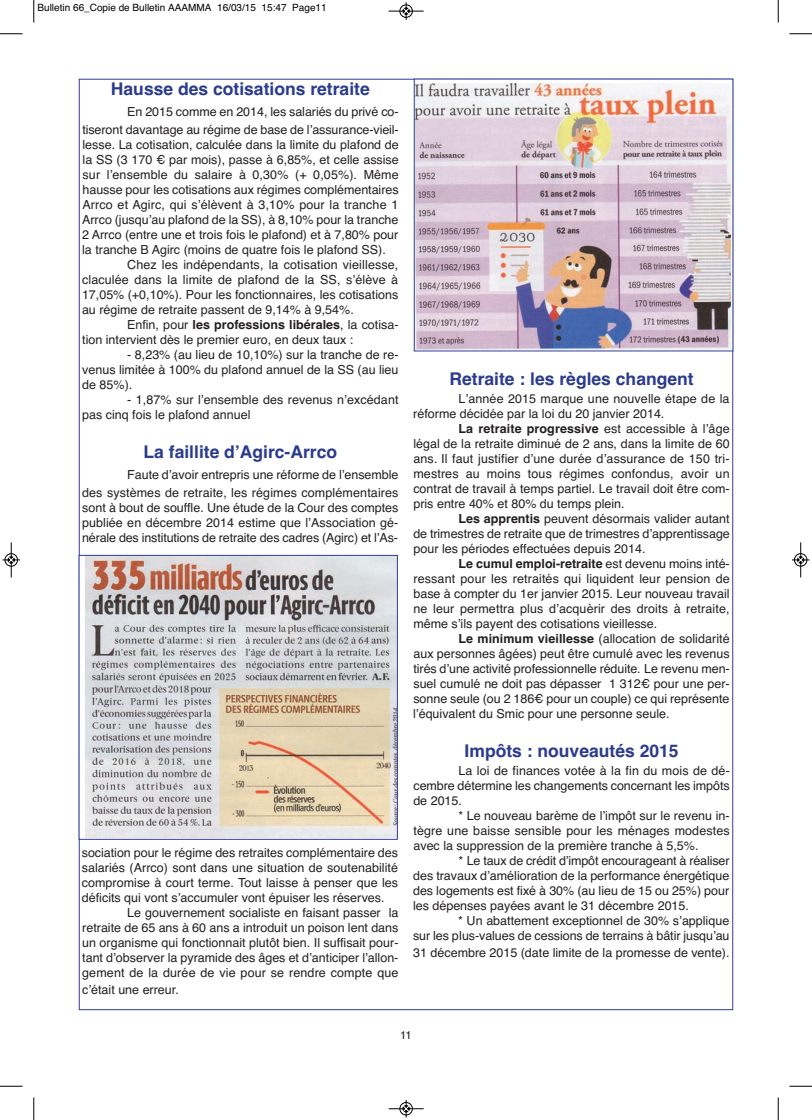
<style>
.page{position:relative;width:812px;height:1120px;background:#fff}
.page>*{position:absolute;margin:0;border:0;box-sizing:border-box;transform-origin:0 0}
.t1{font:700 17.5px "Helvetica";color:#2b3b8d}
.t2{font:12.5px/15px "Helvetica";color:#231f20;text-align:justify}
.t3{font:11.25px "Helvetica";color:#231f20}
.t4{font:10px "Helvetica";color:#000}
.s1{font-weight:700}
</style>
<div class="page">
<img style="left:85px;top:557px;width:311px;height:280px">
<div style="left:79px;top:555px;width:319px;height:285px;border:1px solid #2f3d98"></div>
<img style="left:416px;top:83px;width:314px;height:266px">
<svg style="left:33px;top:0;width:2px;height:23px"></svg>
<svg style="left:0;top:33px;width:22px;height:2px"></svg>
<svg style="left:777px;top:0;width:2px;height:23px"></svg>
<svg style="left:789px;top:33px;width:23px;height:2px"></svg>
<svg style="left:33px;top:1097px;width:2px;height:23px"></svg>
<svg style="left:0;top:1086px;width:22px;height:1px"></svg>
<svg style="left:777px;top:1097px;width:2px;height:23px"></svg>
<svg style="left:789px;top:1086px;width:23px;height:1px"></svg>
<div style="left:399px;top:4px;width:14px;height:14px;border:1px solid #fff;border-radius:50%"></div>
<hr style="left:388px;top:11px;width:35px;height:1px;background:#000">
<div style="left:400px;top:5px;width:12px;height:13px;border:1px solid #000;border-radius:50%"></div>
<svg style="left:403px;top:2px;width:6px;height:18px"></svg>
<div style="left:399px;top:1102px;width:14px;height:13px;border:1px solid #fff;border-radius:50%"></div>
<hr style="left:388px;top:1108px;width:35px;height:1px;background:#000">
<div style="left:400px;top:1102px;width:12px;height:13px;border:1px solid #000;border-radius:50%"></div>
<svg style="left:403px;top:1100px;width:6px;height:17px"></svg>
<div style="left:5px;top:553px;width:13px;height:14px;border:1px solid #fff;border-radius:50%"></div>
<hr style="left:11px;top:542px;width:1px;height:35px;background:#000">
<div style="left:5px;top:553px;width:13px;height:13px;border:1px solid #000;border-radius:50%"></div>
<svg style="left:2px;top:557px;width:18px;height:6px"></svg>
<div style="left:794px;top:553px;width:13px;height:14px;border:1px solid #fff;border-radius:50%"></div>
<hr style="left:800px;top:542px;width:1px;height:35px;background:#000">
<div style="left:794px;top:553px;width:13px;height:13px;border:1px solid #000;border-radius:50%"></div>
<svg style="left:792px;top:557px;width:17px;height:6px"></svg>
<p class="t4" style="left:38px;top:2px;width:291px">Bulletin 66_Copie de Bulletin AAAMMA 16/03/15 15:47 Page11</p>
<h1 class="t1" style="left:111px;top:79px;width:260px">Hausse des cotisations retraite</h1>
<p class="t2" style="left:82px;top:103px;width:318px;line-height:17.2px;text-align:right">En 2015 comme en 2014, les salariés du privé co-<br>tiseront davantage au régime de base de l’assurance-vieil-</p>
<p class="t2" style="left:82px;top:137px;width:318px">lesse. La cotisation, calculée dans la limite du plafond de la SS (3 170 € par mois), passe à 6,85%, et celle assise sur l’ensemble du salaire à 0,30% (+ 0,05%). Même hausse pour les cotisations aux régimes complémentaires Arrco et Agirc, qui s’élèvent à 3,10% pour la tranche 1<br>Arrco (jusqu’au plafond de la SS), à 8,10% pour la tranche 2 Arrco (entre une et trois fois le plafond) et à 7,80% pour la tranche B Agirc (moins de quatre fois le plafond SS).</p>
<p class="t2" style="left:82px;top:257px;width:318px;text-indent:45px">Chez les indépendants, la cotisation vieillesse, claculée dans la limite de plafond de la SS, s’élève à 17,05% (+0,10%). Pour les fonctionnaires, les cotisations au régime de retraite passent de 9,14% à 9,54%.</p>
<p class="t2" style="left:82px;top:317px;width:318px;text-indent:45px">Enfin, pour <span class="s1">les professions libérales</span>, la cotisa&shy;tion intervient dès le premier euro, en deux taux :</p>
<p class="t2" style="left:82px;top:347px;width:318px;text-indent:45px">- 8,23% (au lieu de 10,10%) sur la tranche de re&shy;venus limitée à 100% du plafond annuel de la SS (au lieu de 85%).</p>
<p class="t2" style="left:82px;top:392px;width:318px;text-indent:45px">- 1,87% sur l’ensemble des revenus n’excédant pas cinq fois le plafond annuel</p>
<h1 class="t1" style="left:143px;top:442px;width:195px">La faillite d’Agirc-Arrco</h1>
<p class="t2" style="left:82px;top:466px;width:318px;line-height:17.2px;text-align:right">Faute d’avoir entrepris une réforme de l’ensemble<br>des systèmes de retraite, les régimes complémentaires</p>
<p class="t2" style="left:82px;top:500px;width:318px">sont à bout de souffle. Une étude de la Cour des comptes publiée en décembre 2014 estime que l’Association gé&shy;nérale des institutions de retraite des cadres (Agirc) et l’As-</p>
<p class="t2" style="left:82px;top:845px;width:318px">sociation pour le régime des retraites complémentaire des salariés (Arrco) sont dans une situation de soutenabilité compromise à court terme. Tout laisse à penser que les déficits qui vont s’accumuler vont épuiser les réserves.</p>
<p class="t2" style="left:82px;top:905px;width:318px;text-indent:45px">Le gouvernement socialiste en faisant passer la retraite de 65 ans à 60 ans a introduit un poison lent dans un organisme qui fonctionnait plutôt bien. Il suffisait pour&shy;tant d’observer la pyramide des âges et d’anticiper l’allon&shy;gement de la durée de vie pour se rendre compte que</p>
<p class="t2" style="left:82px;top:982px;width:98px">c’était une erreur.</p>
<h1 class="t1" style="left:449px;top:369px;width:246px">Retraite : les règles changent</h1>
<p class="t2" style="left:413px;top:391px;width:318px;text-indent:45px">L’année 2015 marque une nouvelle étape de la réforme décidée par la loi du 20 janvier 2014.</p>
<p class="t2" style="left:413px;top:421px;width:318px;text-indent:45px"><span class="s1">La retraite progressive</span> est accessible à l’âge légal de la retraite diminué de 2 ans, dans la limite de 60 ans. Il faut justifier d’une durée d’assurance de 150 tri&shy;mestres au moins tous régimes confondus, avoir un contrat de travail à temps partiel. Le travail doit être com&shy;pris entre 40% et 80% du temps plein.</p>
<p class="t2" style="left:413px;top:511px;width:318px;text-indent:45px"><span class="s1">Les apprentis</span> peuvent désormais valider autant de trimestres de retraite que de trimestres d’apprentissage pour les périodes effectuées depuis 2014.</p>
<p class="t2" style="left:413px;top:556px;width:318px;text-indent:45px"><span class="s1">Le cumul emploi-retraite</span> est devenu moins inté&shy;ressant pour les retraités qui liquident leur pension de base à compter du 1er janvier 2015. Leur nouveau travail ne leur permettra plus d’acquèrir des droits à retraite, même s’ils payent des cotisations vieillesse.</p>
<p class="t2" style="left:413px;top:631px;width:318px;text-indent:45px"><span class="s1">Le minimum vieillesse</span> (allocation de solidarité aux personnes âgées) peut être cumulé avec les revenus tirés d’une activité professionnelle réduite. Le revenu men&shy;suel cumulé ne doit pas dépasser 1 312€ pour une per&shy;sonne seule (ou 2 186€ pour un couple) ce qui représente l’équivalent du Smic pour une personne seule.</p>
<h1 class="t1" style="left:464px;top:741px;width:215px">Impôts : nouveautés 2015</h1>
<p class="t2" style="left:413px;top:763px;width:318px;text-indent:45px">La loi de finances votée à la fin du mois de dé&shy;cembre détermine les changements concernant les impôts de 2015.</p>
<p class="t2" style="left:413px;top:808px;width:318px;text-indent:45px">* Le nouveau barème de l’impôt sur le revenu in&shy;tègre une baisse sensible pour les ménages modestes avec la suppression de la première tranche à 5,5%.</p>
<p class="t2" style="left:413px;top:853px;width:318px;text-indent:45px">* Le taux de crédit d’impôt encourageant à réaliser des travaux d’amélioration de la performance énergétique des logements est fixé à 30% (au lieu de 15 ou 25%) pour les dépenses payées avant le 31 décembre 2015.</p>
<p class="t2" style="left:413px;top:913px;width:318px;text-align:right">* Un abattement exceptionnel de 30% s’applique<br>sur les plus-values de cessions de terrains à bâtir jusqu’au</p>
<p class="t2" style="left:413px;top:945px;width:318px">31 décembre 2015 (date limite de la promesse de vente).</p>
<p class="t3" style="left:400px;top:1028px;width:13px">11</p>
</div>
